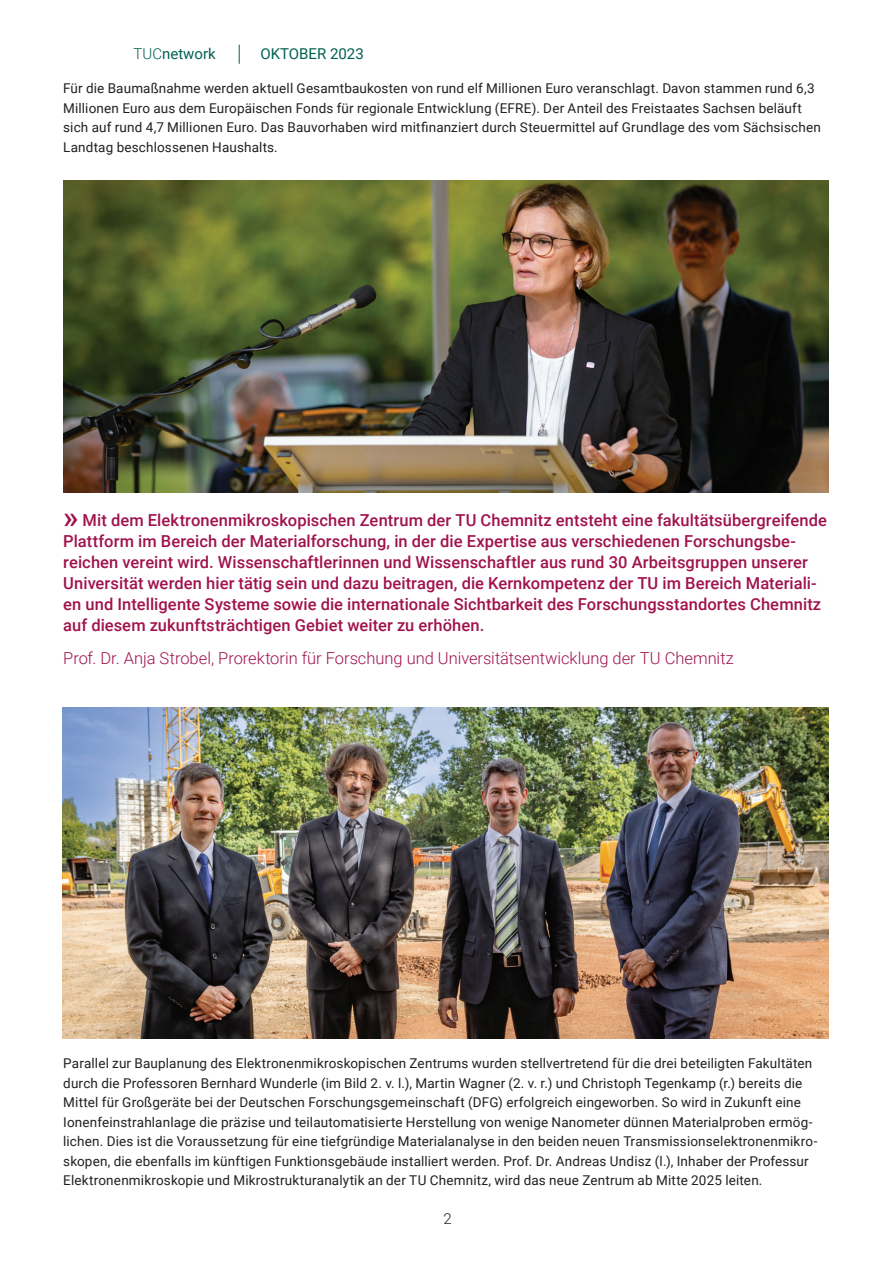
<style>
.page{position:relative;width:893px;height:1263px;background:#fff}
.page>*{position:absolute;margin:0;border:0;box-sizing:border-box;transform-origin:0 0}
.t1{font:500 16.5px/21px "Roboto";letter-spacing:.005em;color:#a0134c}
.t2{font:300 16.5px "Roboto";color:#a0134c}
.t3{font:15px "Roboto";color:#006153}
.t4{font:300 15px "Roboto";color:#231f20}
.t5{font:13.5px/19.5px "Roboto";letter-spacing:.01em;color:#231f20}
.s1{font-weight:300}
.s2{font-size:31.5px}
</style>
<div class="page">
<svg style="left:239px;top:45px;width:1px;height:19px"></svg>
<img style="left:63px;top:707px;width:766px;height:332px">
<img style="left:63px;top:181px;width:766px;height:312px">
<p class="t3" style="left:134px;top:43px;width:84px"><span class="s1">TUC</span>network</p>
<p class="t3" style="left:260px;top:43px;width:105px">OKTOBER 2023</p>
<p class="t5" style="left:63px;top:78px;width:759px">Für die Baumaßnahme werden aktuell Gesamtbaukosten von rund elf Millionen Euro veranschlagt. Davon stammen rund 6,3<br>Millionen Euro aus dem Europäischen Fonds für regionale Entwicklung (EFRE). Der Anteil des Freistaates Sachsen beläuft sich auf rund 4,7 Millionen Euro. Das Bauvorhaben wird mitfinanziert durch Steuermittel auf Grundlage des vom Sächsischen Landtag beschlossenen Haushalts.</p>
<p class="t1" style="left:63px;top:509px;width:765px"><span class="s2">»</span> Mit dem Elektronenmikroskopischen Zentrum der TU Chemnitz entsteht eine fakultätsübergreifende Plattform im Bereich der Materialforschung, in der die Expertise aus verschiedenen Forschungsbe&shy;reichen vereint wird. Wissenschaftlerinnen und Wissenschaftler aus rund 30 Arbeitsgruppen unserer Universität werden hier tätig sein und dazu beitragen, die Kernkompetenz der TU im Bereich Materiali&shy;en und Intelligente Systeme sowie die internationale Sichtbarkeit des Forschungsstandortes Chemnitz auf diesem zukunftsträchtigen Gebiet weiter zu erhöhen.</p>
<p class="t2" style="left:63px;top:646px;width:672px">Prof. Dr. Anja Strobel, Prorektorin für Forschung und Universitätsentwicklung der TU Chemnitz</p>
<p class="t5" style="left:63px;top:1053px;width:756px">Parallel zur Bauplanung des Elektronenmikroskopischen Zentrums wurden stellvertretend für die drei beteiligten Fakultäten durch die Professoren Bernhard Wunderle (im Bild 2. v. l.), Martin Wagner (2. v. r.) und Christoph Tegenkamp (r.) bereits die Mittel für Großgeräte bei der Deutschen Forschungsgemeinschaft (DFG) erfolgreich eingeworben. So wird in Zukunft eine Ionenfeinstrahlanlage die präzise und teilautomatisierte Herstellung von wenige Nanometer dünnen Materialproben ermög&shy;lichen. Dies ist die Voraussetzung für eine tiefgründige Materialanalyse in den beiden neuen Transmissionselektronenmikro&shy;skopen, die ebenfalls im künftigen Funktionsgebäude installiert werden. Prof. Dr. Andreas Undisz (l.), Inhaber der Professur Elektronenmikroskopie und Mikrostrukturanalytik an der TU Chemnitz, wird das neue Zentrum ab Mitte 2025 leiten.</p>
<p class="t4" style="left:443px;top:1208px;width:10px">2</p>
</div>
